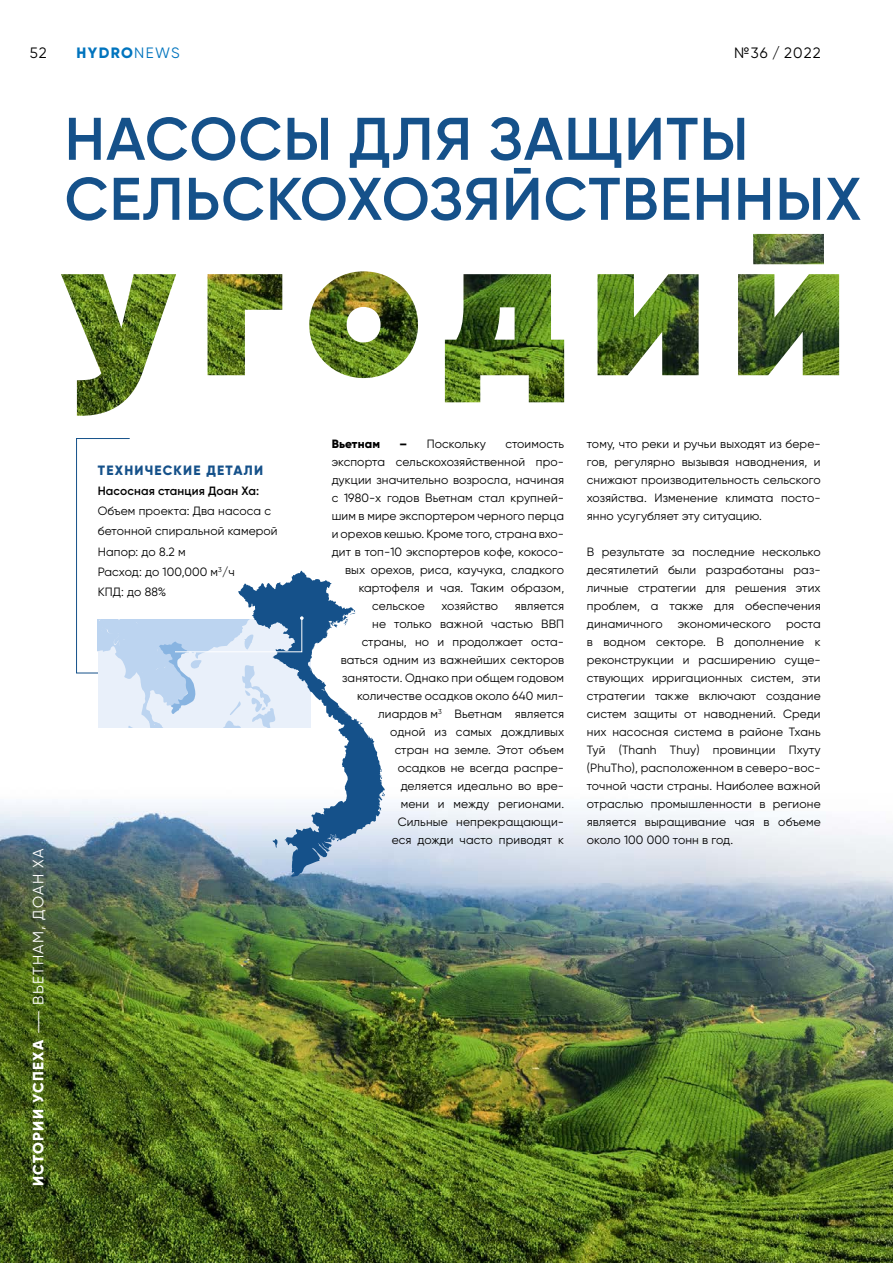
<style>
.page{position:relative;width:893px;height:1263px;background:#fff}
.page>*{position:absolute;margin:0;border:0;box-sizing:border-box;transform-origin:0 0}
.t1{font:600 60px/60px "Gilroy";letter-spacing:.02em;color:#15518a}
.t2{font:15px "Gilroy";letter-spacing:.09em;color:#fff}
.t3{font:15px "Gilroy";letter-spacing:.07em;color:#000}
.t4{font:800 15px "Gilroy";letter-spacing:.09em;color:#0074be}
.t5{font:800 13.5px "Gilroy";letter-spacing:.09em;color:#15518a}
.t6{font:12px/18px "Gilroy";letter-spacing:.01em;color:#000;text-align:justify}
.t7{font:600 12px "Gilroy";letter-spacing:.01em;color:#000}
.t8{font:800 12px "Gilroy";letter-spacing:.01em;color:#000}
.s1{font-weight:400}
.s2{font-weight:800}
</style>
<div class="page">
<img style="left:0;top:802px;width:893px;height:461px">
<div style="left:76px;top:438px;width:54px;height:235px;border:1px solid #15518a"></div>
<svg style="left:98px;top:571px;width:287px;height:306px"></svg>
<img style="left:61px;top:234px;width:778px;height:182px">
<p class="t3" style="left:30px;top:44px;width:18px">52</p>
<p class="t4" style="left:77px;top:44px;width:105px">HYDRO<span class="s1">NEWS</span></p>
<p class="t3" style="left:734px;top:44px;width:88px">№36 / 2022</p>
<h1 class="t1" style="left:65px;top:108px;width:798px">НАСОСЫ ДЛЯ ЗАЩИТЫ<br>СЕЛЬСКОХОЗЯЙСТВЕННЫХ</h1>
<p class="t5" style="left:98px;top:461px;width:167px">ТЕХНИЧЕСКИЕ ДЕТАЛИ</p>
<p class="t7" style="left:98px;top:483px;width:163px">Насосная станция Доан Ха:</p>
<p class="t6" style="left:98px;top:501px;width:181px;line-height:20.2px;text-align:left">Объем проекта: Два насоса с бетонной спиральной камерой<br>Напор: до 8.2 м<br>Расход: до 100,000 м<sup>3</sup>/ч<br>КПД: до 88%</p>
<p class="t2" style="left:29px;top:1186px;width:339px;rotate:-90deg"><span class="s2">ИСТОРИИ УСПЕХА</span> ––– ВЬЕТНАМ, ДОАН ХА</p>
<p class="t8" style="left:332px;top:437px;width:50px">Вьетнам</p>
<p class="t6" style="left:400px;top:435px;width:88px"><span class="s2">–</span> Поскольку</p>
<p class="t6" style="left:505px;top:435px;width:60px">стоимость</p>
<p class="t6" style="left:332px;top:453px;width:234px">экспорта сельскохозяйственной про-</p>
<p class="t6" style="left:332px;top:471px;width:234px">дукции значительно возросла, начиная</p>
<p class="t6" style="left:332px;top:489px;width:234px">с 1980-х годов Вьетнам стал крупней-</p>
<p class="t6" style="left:332px;top:507px;width:234px">шим в мире экспортером черного перца</p>
<p class="t6" style="left:332px;top:525px;width:234px">и орехов кешью. Кроме того, страна вхо-</p>
<p class="t6" style="left:332px;top:543px;width:234px">дит в топ-10 экспортеров кофе, кокосо-</p>
<p class="t6" style="left:345px;top:561px;width:221px">вых орехов, риса, каучука, сладкого</p>
<p class="t6" style="left:359px;top:579px;width:207px">картофеля и чая. Таким образом,</p>
<p class="t6" style="left:372px;top:597px;width:54px">сельское</p>
<p class="t6" style="left:441px;top:597px;width:58px">хозяйство</p>
<p class="t6" style="left:341px;top:597px;width:225px;text-align:right">является<br>не только важной частью ВВП страны, но и продолжает оста&shy;ваться одним из важнейших секторов занятости. Однако при общем годовом количестве осадков около 640 мил&shy;лиардов м<sup>3</sup> Вьетнам является одной из самых дождливых<br>стран на земле. Этот объем<br>осадков не всегда распре-<br>деляется идеально во вре-<br>мени и между регионами.<br>Сильные непрекращающи-<br>еся дожди часто приводят к</p>
<p class="t6" style="left:587px;top:435px;width:235px">тому, что реки и ручьи выходят из бере&shy;гов, регулярно вызывая наводнения, и снижают производительность сельского хозяйства. Изменение климата посто&shy;янно усугубляет эту ситуацию.</p>
<p class="t6" style="left:587px;top:543px;width:235px">В результате за последние несколько десятилетий были разработаны раз&shy;личные стратегии для решения этих проблем, а также для обеспечения динамичного</p>
<p class="t6" style="left:587px;top:615px;width:235px;text-indent:199px">роста в водном секторе. В дополнение к реконструкции и расширению суще&shy;ствующих ирригационных систем, эти стратегии также включают создание систем защиты от наводнений. Среди них насосная система в районе Тхань Туй (Thanh Thuy) провинции Пхуту (PhuTho), расположенном в северо-вос&shy;точной части страны. Наиболее важной отраслью промышленности в регионе является выращивание чая в объеме около 100 000 тонн в год.</p>
<p class="t6" style="left:678px;top:615px;width:95px">экономического</p>
</div>
